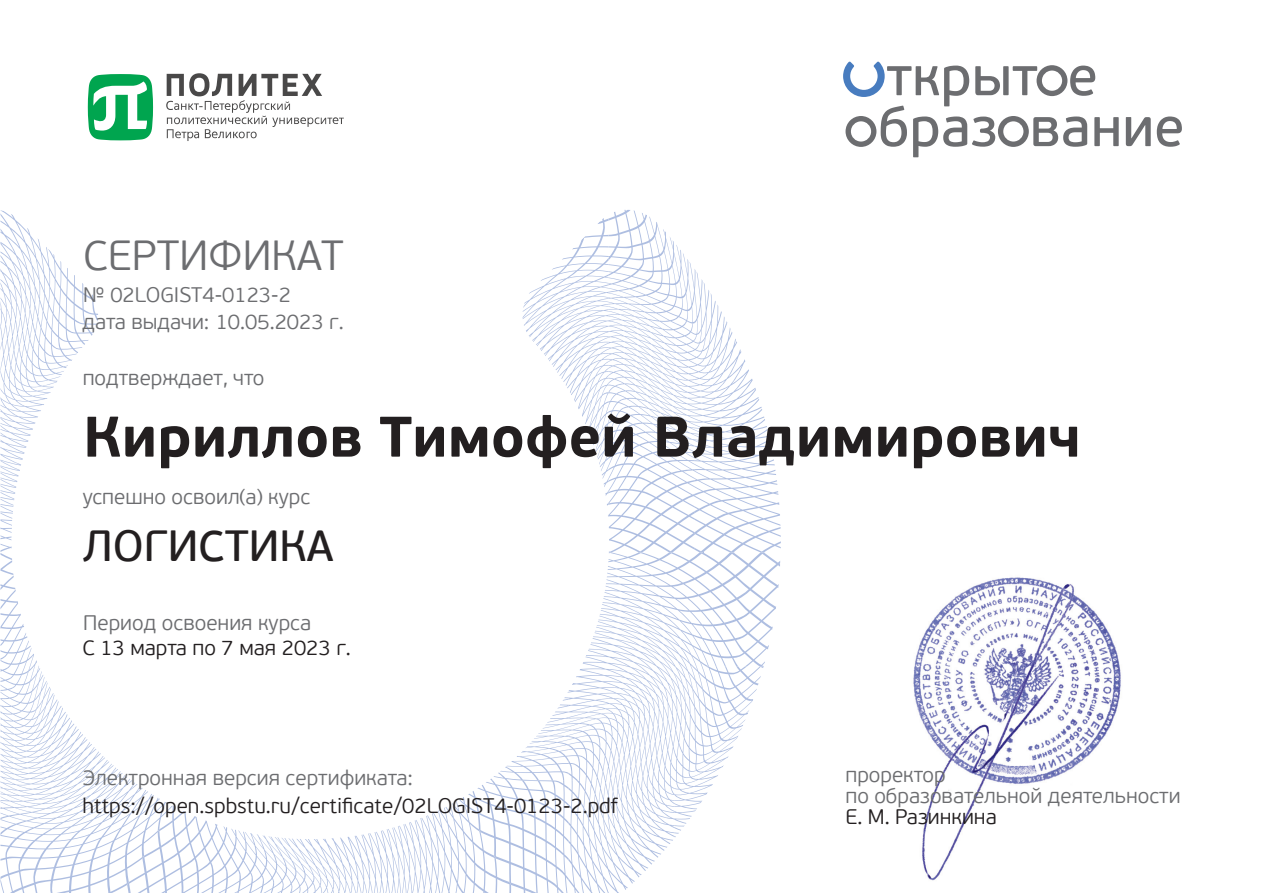
<style>
.page{position:relative;width:1263px;height:893px;background:#fff}
.page>*{position:absolute;margin:0;border:0;box-sizing:border-box;transform-origin:0 0}
.t1{font:700 57px "PF Beau Sans Pro";color:#231f20}
.t2{font:43.5px "PF Beau Sans Pro Bbook";color:#231f20}
.t3{font:300 42px "PF Beau Sans Pro";color:#6c6d70}
.t4{font:300 21px "PF Beau Sans Pro";color:#6c6d70}
.t5{font:300 21px "PF Beau Sans Pro";color:#231f20}
</style>
<div class="page">
<svg style="left:524px;top:210px;width:245px;height:342px"></svg>
<svg style="left:0;top:210px;width:98px;height:342px"></svg>
<svg style="left:0;top:553px;width:160px;height:340px"></svg>
<svg style="left:127px;top:799px;width:336px;height:94px"></svg>
<svg style="left:463px;top:552px;width:317px;height:341px"></svg>
<svg style="left:490px;top:666px;width:274px;height:227px"></svg>
<svg style="left:843px;top:62px;width:276px;height:95px"></svg>
<svg style="left:1126px;top:117px;width:25px;height:29px"></svg>
<svg style="left:1157px;top:116px;width:25px;height:31px"></svg>
<svg style="left:166px;top:73px;width:178px;height:68px"></svg>
<svg style="left:88px;top:74px;width:65px;height:66px"></svg>
<img style="left:913px;top:577px;width:208px;height:304px">
<p class="t3" style="left:83px;top:231px;width:262px">СЕРТИФИКАТ</p>
<p class="t4" style="left:83px;top:282px;width:209px">№ 02LOGIST4-0123-2</p>
<p class="t4" style="left:82px;top:310px;width:263px">дата выдачи: 10.05.2023 г.</p>
<p class="t4" style="left:83px;top:366px;width:183px">подтверждает, что</p>
<p class="t1" style="left:83px;top:401px;width:999px">Кириллов Тимофей Владимирович</p>
<p class="t4" style="left:83px;top:485px;width:229px">успешно освоил(а) курс</p>
<p class="t2" style="left:83px;top:521px;width:252px">ЛОГИСТИКА</p>
<p class="t4" style="left:83px;top:611px;width:230px">Период освоения курса</p>
<p class="t5" style="left:82px;top:636px;width:270px">С 13 марта по 7 мая 2023 г.</p>
<p class="t4" style="left:83px;top:766px;width:332px">Электронная версия сертификата:</p>
<p class="t5" style="left:82px;top:794px;width:537px">https://open.spbstu.ru/certificate/02LOGIST4-0123-2.pdf</p>
<p class="t4" style="left:845px;top:763px;width:102px">проректор</p>
<p class="t4" style="left:845px;top:784px;width:337px">по образовательной деятельности</p>
<p class="t5" style="left:845px;top:805px;width:153px">Е. М. Разинкина</p>
</div>
